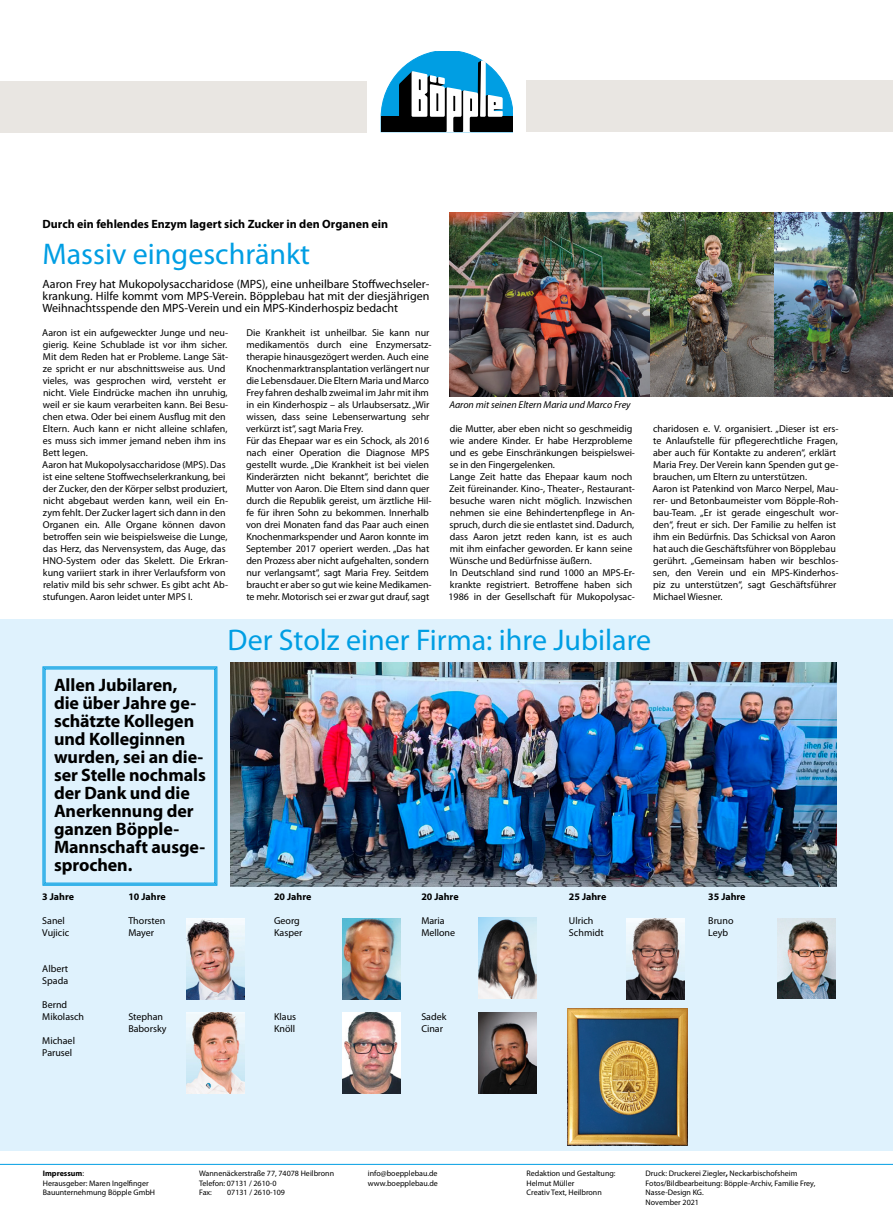
<style>
.page{position:relative;width:893px;height:1219px;background:#fff}
.page>*{position:absolute;margin:0;border:0;box-sizing:border-box;transform-origin:0 0}
.t1{font:30px "Myriad Pro";color:#009ee3}
.t2{font:700 18px/18px "Myriad Pro";letter-spacing:-.005em;color:#000}
.t3{font:12px/12px "Myriad Pro";color:#000;text-align:justify}
.t4{font:700 12px "Myriad Pro";color:#000}
.t5{font:10px/12px "Myriad Pro";color:#000}
.t6{font:700 10px "Myriad Pro";color:#000}
.t7{font:italic 10px "Myriad Pro";color:#000}
.t8{font:8px/9.6px "Myriad Pro";color:#000}
.s1{font-weight:700}
</style>
<div class="page">
<div style="left:0;top:620px;width:893px;height:531px;background:#dff2fd"></div>
<svg style="left:42px;top:666px;width:176px;height:220px"></svg>
<div style="left:44px;top:668px;width:172px;height:216px;border:1px solid #009ee3"></div>
<img style="left:231px;top:662px;width:605px;height:224px">
<img style="left:449px;top:213px;width:326px;height:184px">
<img style="left:775px;top:213px;width:118px;height:184px">
<hr style="left:0;top:1164px;width:893px;height:1px;background:#009ee3">
<img style="left:342px;top:918px;width:58px;height:81px">
<img style="left:342px;top:1012px;width:58px;height:81px">
<img style="left:627px;top:918px;width:58px;height:81px">
<img style="left:479px;top:917px;width:58px;height:81px">
<img style="left:187px;top:1013px;width:58px;height:81px">
<img style="left:186px;top:918px;width:58px;height:81px">
<img style="left:778px;top:918px;width:58px;height:80px">
<img style="left:479px;top:1012px;width:58px;height:81px">
<div style="left:0;top:81px;width:367px;height:51px;background:#e9e6e2"></div>
<div style="left:526px;top:81px;width:367px;height:51px;background:#e9e6e2"></div>
<svg style="left:381px;top:51px;width:131px;height:81px"></svg>
<img style="left:567px;top:1008px;width:120px;height:137px">
<p class="t4" style="left:43px;top:216px;width:347px">Durch ein fehlendes Enzym lagert sich Zucker in den Organen ein</p>
<h1 class="t1" style="left:43px;top:235px;width:269px">Massiv eingeschränkt</h1>
<p class="t3" style="left:43px;top:278px;width:388px">Aaron Frey hat Mukopolysaccharidose (MPS), eine unheilbare Stoffwechseler&shy;krankung. Hilfe kommt vom MPS-Verein. Böpplebau hat mit der diesjährigen Weihnachtsspende den MPS-Verein und ein MPS-Kinderhospiz bedacht</p>
<p class="t5" style="left:246px;top:326px;width:187px">Die Krankheit ist unheilbar. Sie kann nur medikamentös durch eine Enzymersatz&shy;therapie hinausgezögert werden. Auch eine Knochenmarktransplantation verlängert nur die Lebensdauer. Die Eltern Maria und Marco Frey fahren deshalb zweimal im Jahr mit ihm in ein Kinderhospiz – als Urlaubsersatz. „Wir wissen, dass seine Lebenserwartung sehr verkürzt ist“, sagt Maria Frey.<br>Für das Ehepaar war es ein Schock, als 2016 nach einer Operation die Diagnose MPS gestellt wurde. „Die Krankheit ist bei vielen Kinderärzten nicht bekannt“, berichtet die Mutter von Aaron. Die Eltern sind dann quer durch die Republik gereist, um ärztliche Hil&shy;fe für ihren Sohn zu bekommen. Innerhalb von drei Monaten fand das Paar auch einen Knochenmarkspender und Aaron konnte im September 2017 operiert werden. „Das hat den Prozess aber nicht aufgehalten, sondern nur verlangsamt“, sagt Maria Frey. Seitdem braucht er aber so gut wie keine Medikamen&shy;te mehr. Motorisch sei er zwar gut drauf, sagt</p>
<p class="t5" style="left:42px;top:326px;width:188px">Aaron ist ein aufgeweckter Junge und neu&shy;gierig. Keine Schublade ist vor ihm sicher.<br>Mit dem Reden hat er Probleme. Lange Sät&shy;ze spricht er nur abschnittsweise aus. Und vieles, was gesprochen wird, versteht er nicht. Viele Eindrücke machen ihn unruhig, weil er sie kaum verarbeiten kann. Bei Besu&shy;chen etwa. Oder bei einem Ausflug mit den Eltern. Auch kann er nicht alleine schlafen, es muss sich immer jemand neben ihm ins Bett legen.<br>Aaron hat Mukopolysaccharidose (MPS). Das ist eine seltene Stoffwechselerkrankung, bei der Zucker, den der Körper selbst produziert, nicht abgebaut werden kann, weil ein En&shy;zym fehlt. Der Zucker lagert sich dann in den Organen ein. Alle Organe können davon betroffen sein wie beispielsweise die Lunge, das Herz, das Nervensystem, das Auge, das HNO-System oder das Skelett. Die Erkran&shy;kung variiert stark in ihrer Verlaufsform von relativ mild bis sehr schwer. Es gibt acht Ab&shy;stufungen. Aaron leidet unter MPS I.</p>
<p class="t7" style="left:449px;top:398px;width:183px">Aaron mit seinen Eltern Maria und Marco Frey</p>
<p class="t5" style="left:448px;top:422px;width:188px">die Mutter, aber eben nicht so geschmeidig wie andere Kinder. Er habe Herzprobleme und es gebe Einschränkungen beispielswei&shy;se in den Fingergelenken.<br>Lange Zeit hatte das Ehepaar kaum noch Zeit füreinander. Kino-, Theater-, Restaurant&shy;besuche waren nicht möglich. Inzwischen nehmen sie eine Behindertenpflege in An&shy;spruch, durch die sie entlastet sind. Dadurch, dass Aaron jetzt reden kann, ist es auch mit ihm einfacher geworden. Er kann seine Wünsche und Bedürfnisse äußern.<br>In Deutschland sind rund 1000 an MPS-Er&shy;krankte registriert. Betroffene haben sich 1986 in der Gesellschaft für Mukopolysac-</p>
<p class="t5" style="left:652px;top:422px;width:188px">charidosen e. V. organisiert. „Dieser ist ers&shy;te Anlaufstelle für pflegerechtliche Fragen, aber auch für Kontakte zu anderen“, erklärt Maria Frey. Der Verein kann Spenden gut ge&shy;brauchen, um Eltern zu unterstützen.<br>Aaron ist Patenkind von Marco Nerpel, Mau&shy;rer- und Betonbaumeister vom Böpple-Roh&shy;bau-Team. „Er ist gerade eingeschult wor&shy;den“, freut er sich. Der Familie zu helfen ist ihm ein Bedürfnis. Das Schicksal von Aaron hat auch die Geschäftsführer von Böpplebau gerührt. „Gemeinsam haben wir beschlos&shy;sen, den Verein und ein MPS-Kinderhos&shy;piz zu unterstützen“, sagt Geschäftsführer Michael Wiesner.</p>
<h2 class="t2" style="left:54px;top:676px;width:153px">Allen Jubilaren, die über Jahre ge&shy;schätzte Kollegen und Kolleginnen wurden, sei an die&shy;ser Stelle nochmals der Dank und die<br>Anerkennung der ganzen Böpple-<br>Mannschaft ausge&shy;sprochen.</h2>
<p class="t6" style="left:42px;top:890px;width:33px">3 Jahre</p>
<p class="t5" style="left:42px;top:914px;width:28px">Sanel<br>Vujicic</p>
<p class="t5" style="left:42px;top:962px;width:27px">Albert<br>Spada</p>
<p class="t5" style="left:42px;top:998px;width:43px">Bernd<br>Mikolasch</p>
<p class="t5" style="left:42px;top:1034px;width:34px">Michael<br>Parusel</p>
<p class="t6" style="left:128px;top:890px;width:39px">10 Jahre</p>
<p class="t5" style="left:128px;top:914px;width:38px">Thorsten<br>Mayer</p>
<p class="t5" style="left:128px;top:1010px;width:40px">Stephan<br>Baborsky</p>
<h1 class="t1" style="left:228px;top:622px;width:425px">Der Stolz einer Firma: ihre Jubilare</h1>
<p class="t6" style="left:274px;top:890px;width:39px">20 Jahre</p>
<p class="t5" style="left:274px;top:914px;width:30px">Georg<br>Kasper</p>
<p class="t5" style="left:274px;top:1010px;width:24px">Klaus<br>Knöll</p>
<p class="t6" style="left:421px;top:890px;width:39px">20 Jahre</p>
<p class="t5" style="left:421px;top:914px;width:35px">Maria<br>Mellone</p>
<p class="t5" style="left:421px;top:1010px;width:27px">Sadek<br>Cinar</p>
<p class="t6" style="left:569px;top:890px;width:39px">25 Jahre</p>
<p class="t5" style="left:569px;top:914px;width:36px">Ulrich<br>Schmidt</p>
<p class="t6" style="left:708px;top:890px;width:39px">35 Jahre</p>
<p class="t5" style="left:708px;top:914px;width:27px">Bruno<br>Leyb</p>
<p class="t8" style="left:43px;top:1168px;width:114px"><span class="s1">Impressum</span>:<br>Herausgeber: Maren Ingelfinger<br>Bauunternehmung Böpple GmbH</p>
<p class="t8" style="left:368px;top:1168px;width:72px">info@boepplebau.de www.boepplebau.de</p>
<p class="t8" style="left:527px;top:1168px;width:90px">Redaktion und Gestaltung:<br>Helmut Müller<br>Creativ Text, Heilbronn</p>
<p class="t8" style="left:646px;top:1168px;width:171px">Druck: Druckerei Ziegler<span class="s1">,</span> Neckarbischofsheim Fotos/Bildbearbeitung: Böpple-Archiv, Familie Frey, Nasse-Design KG.<br>November 2021</p>
<p class="t8" style="left:199px;top:1168px;width:136px">Wannenäckerstraße 77, 74078 Heilbronn<br>Telefon: 07131 / 2610-0<br>Fax:</p>
<p class="t8" style="left:227px;top:1188px;width:59px">07131 / 2610-109</p>
</div>
